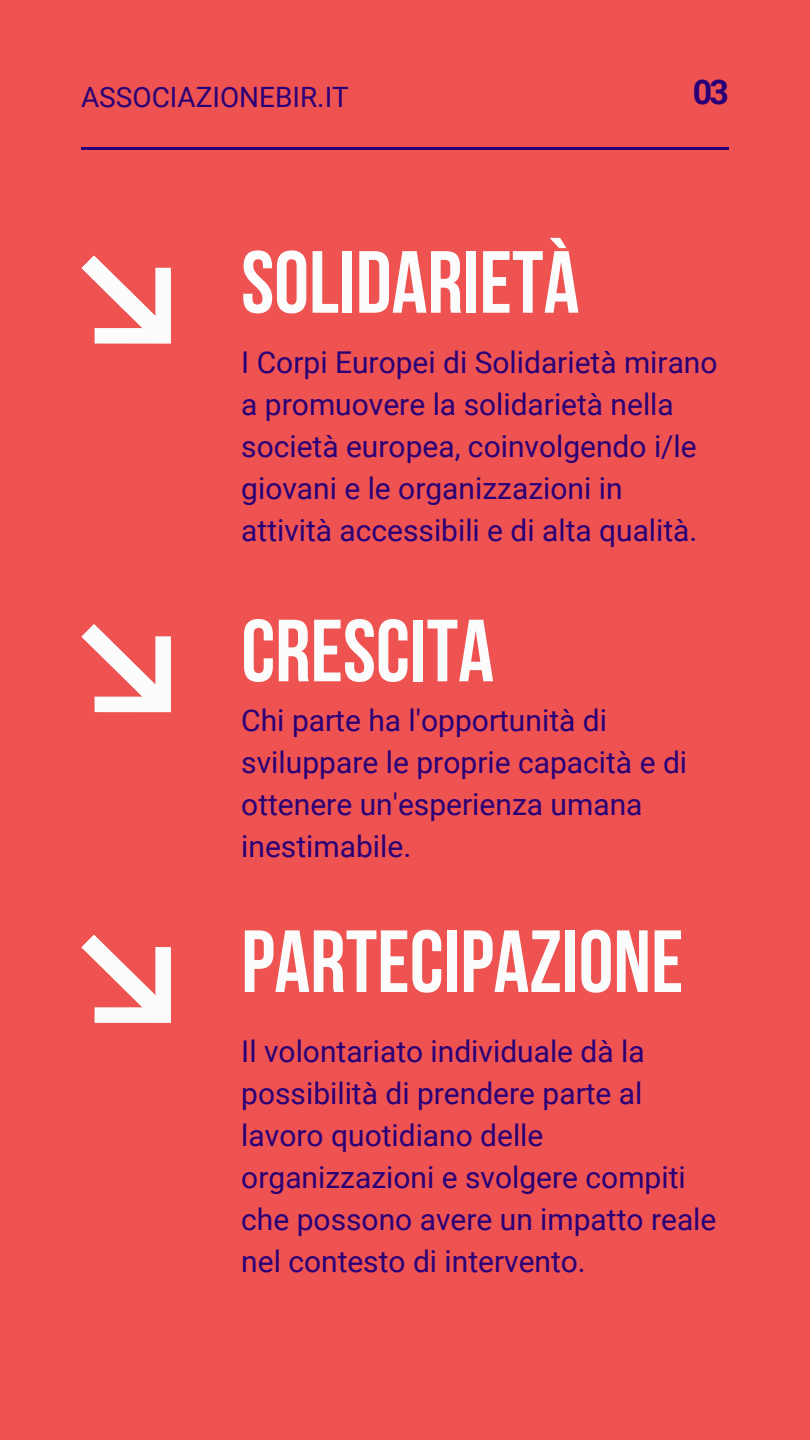
<style>
.page{position:relative;width:810px;height:1440px;background:#ee5352}
.page>*{position:absolute;margin:0;border:0;box-sizing:border-box;transform-origin:0 0}
.t1{font:88px "Bebas Neue Cyrillic";color:#fcfcfc}
.t2{font:700 34px "Roboto";color:#2a0076}
.t3{font:30px/42px "Roboto";color:#2a0076}
.t4{font:28px "Roboto";color:#2a0076}
</style>
<div class="page">
<hr style="left:81px;top:147px;width:648px;height:3px;background:#2a0076">
<svg style="left:81px;top:255px;width:90px;height:89px"></svg>
<svg style="left:81px;top:624px;width:90px;height:89px"></svg>
<svg style="left:81px;top:935px;width:90px;height:88px"></svg>
<p class="t4" style="left:81px;top:81px;width:269px">ASSOCIAZIONEBIR.IT</p>
<p class="t2" style="left:693px;top:72px;width:38px">03</p>
<p class="t1" style="left:241px;top:247px;width:340px">SOLIDARIETÀ</p>
<p class="t3" style="left:241px;top:342px;width:478px">I Corpi Europei di Solidarietà mirano a promuovere la solidarietà nella società europea, coinvolgendo i/le giovani e le organizzazioni in attività accessibili e di alta qualità.</p>
<p class="t1" style="left:241px;top:615px;width:254px">CRESCITA</p>
<p class="t3" style="left:241px;top:700px;width:447px">Chi parte ha l'opportunità di sviluppare le proprie capacità e di ottenere un'esperienza umana inestimabile.</p>
<p class="t1" style="left:241px;top:926px;width:444px">PARTECIPAZIONE</p>
<p class="t3" style="left:241px;top:1031px;width:477px">Il volontariato individuale dà la possibilità di prendere parte al lavoro quotidiano delle organizzazioni e svolgere compiti che possono avere un impatto reale nel contesto di intervento.</p>
</div>
